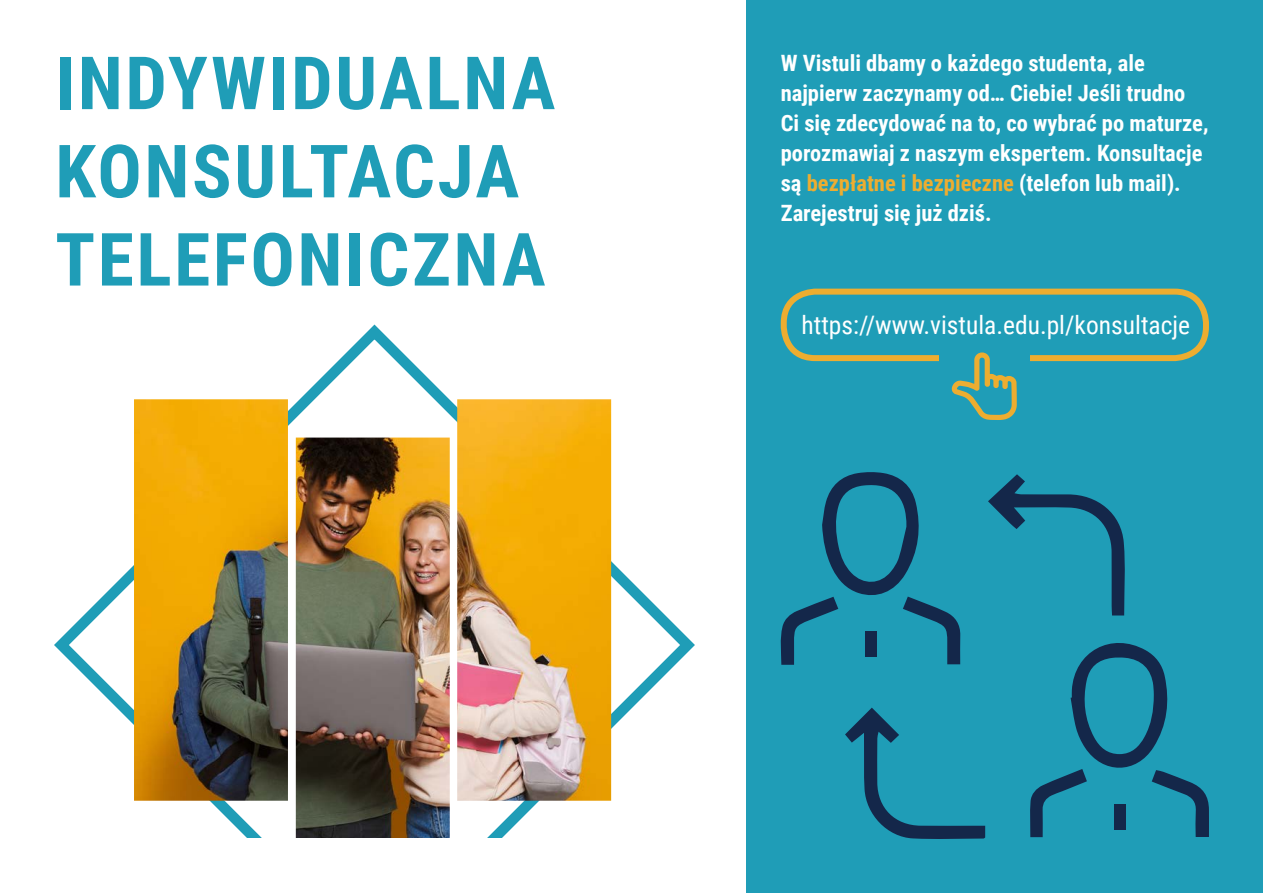
<style>
.page{position:relative;width:1263px;height:893px;background:#fff}
.page>*{position:absolute;margin:0;border:0;box-sizing:border-box;transform-origin:0 0}
.t1{font:700 73.5px/88.2px "Roboto Condensed";letter-spacing:.035em;color:#1f9db7}
.t2{font:25.5px "Roboto Condensed";color:#fff}
.t3{font:700 22.5px/30px "Roboto Condensed";color:#fff}
.s1{color:#edad30}
</style>
<div class="page">
<svg style="left:54px;top:324px;width:641px;height:477px"></svg>
<img style="left:134px;top:399px;width:477px;height:439px">
<div style="left:746px;top:0;width:517px;height:893px;background:#1f9db7"></div>
<div style="left:781px;top:289px;width:428px;height:72px;border:6px solid #edad30;border-radius:32px"></div>
<div style="left:939px;top:339px;width:91px;height:51px;background:#1f9db7"></div>
<svg style="left:951px;top:352px;width:66px;height:68px"></svg>
<svg style="left:845px;top:708px;width:140px;height:131px"></svg>
<svg style="left:988px;top:474px;width:137px;height:141px"></svg>
<svg style="left:1030px;top:643px;width:179px;height:194px"></svg>
<svg style="left:780px;top:472px;width:180px;height:193px"></svg>
<div style="left:1113px;top:804px;width:12px;height:25px;background:#14274a"></div>
<div style="left:865px;top:631px;width:12px;height:26px;background:#14274a"></div>
<p class="t1" style="left:55px;top:36px;width:502px">INDYWIDUALNA<br>KONSULTACJA</p>
<p class="t1" style="left:55px;top:213px;width:492px">TELEFONICZNA</p>
<p class="t3" style="left:781px;top:47px;width:429px">W Vistuli dbamy o każdego studenta, ale najpierw zaczynamy od… Ciebie! Jeśli trudno Ci się zdecydować na to, co wybrać po maturze, porozmawiaj z naszym ekspertem. Konsultacje są <span class="s1">bezpłatne i bezpieczne</span> (telefon lub mail).<br>Zarejestruj się już dziś.</p>
<p class="t2" style="left:801px;top:307px;width:390px">https://www.vistula.edu.pl/konsultacje</p>
</div>
